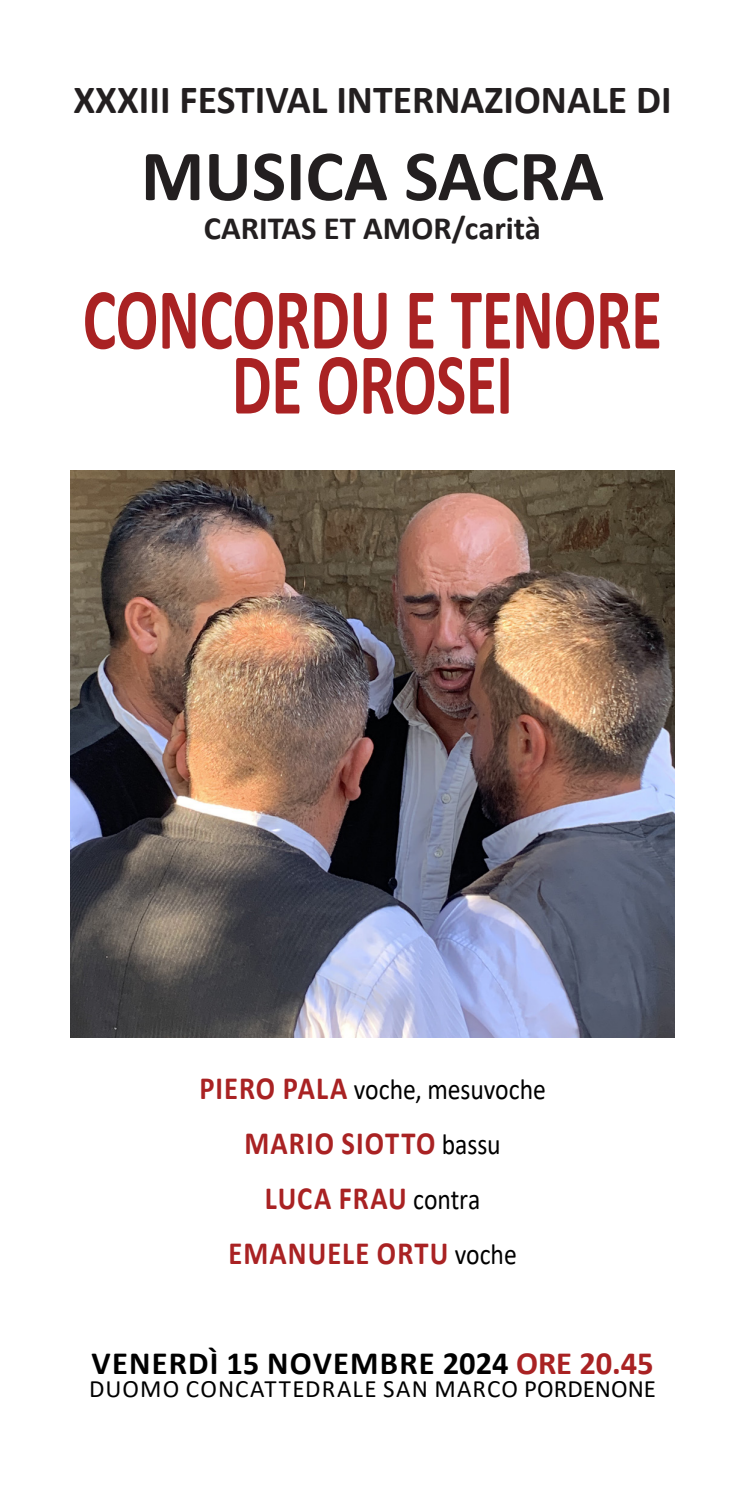
<style>
.page{position:relative;width:745px;height:1489px;background:#fff}
.page>*{position:absolute;margin:0;border:0;box-sizing:border-box;transform-origin:0 0}
.t1{font:700 87.75px/65px "Calibri";letter-spacing:-.01em;color:#a92223;text-align:center;scale:.72 1}
.t2{font:700 72.5px "Calibri";color:#231f20}
.t3{font:700 40px "Calibri";color:#231f20}
.t4{font:700 32.5px "Calibri";letter-spacing:.035em;color:#a92223;scale:.88 1}
.t5{font:700 32.5px "Calibri";letter-spacing:.035em;color:#000}
.t6{font:700 32.5px "Calibri";color:#231f20}
.t7{font:29.25px "Calibri";letter-spacing:-.005em;color:#000;scale:.88 1}
.t8{font:25px "Calibri";letter-spacing:.04em;color:#000}
.s1{font-weight:700;font-size:32.5px;color:#a92223}
.s2{font-weight:400;font-size:29.25px;color:#000}
.s3{color:#a92223}
</style>
<div class="page">
<img style="left:71px;top:470px;width:602px;height:567px">
<p class="t3" style="left:73px;top:71px;width:599px">XXXIII FESTIVAL INTERNAZIONALE DI</p>
<p class="t2" style="left:141px;top:125px;width:464px">MUSICA SACRA</p>
<p class="t6" style="left:204px;top:205px;width:338px">CARITAS ET AMOR/carità</p>
<p class="t1" style="left:83px;top:286px;width:805px">CONCORDU E TENORE<br>DE OROSEI</p>
<p class="t7" style="left:199px;top:1068px;width:395px"><span class="s1">PIERO PALA</span> voche, mesuvoche</p>
<p class="t4" style="left:244px;top:1120px;width:292px">MARIO SIOTTO <span class="s2">bassu</span></p>
<p class="t4" style="left:265px;top:1175px;width:246px">LUCA FRAU <span class="s2">contra</span></p>
<p class="t4" style="left:228px;top:1230px;width:329px">EMANUELE ORTU <span class="s2">voche</span></p>
<p class="t5" style="left:92px;top:1340px;width:563px">VENERDÌ 15 NOVEMBRE 2024 <span class="s3">ORE 20.45</span></p>
<p class="t8" style="left:89px;top:1370px;width:568px">DUOMO CONCATTEDRALE SAN MARCO PORDENONE</p>
</div>
